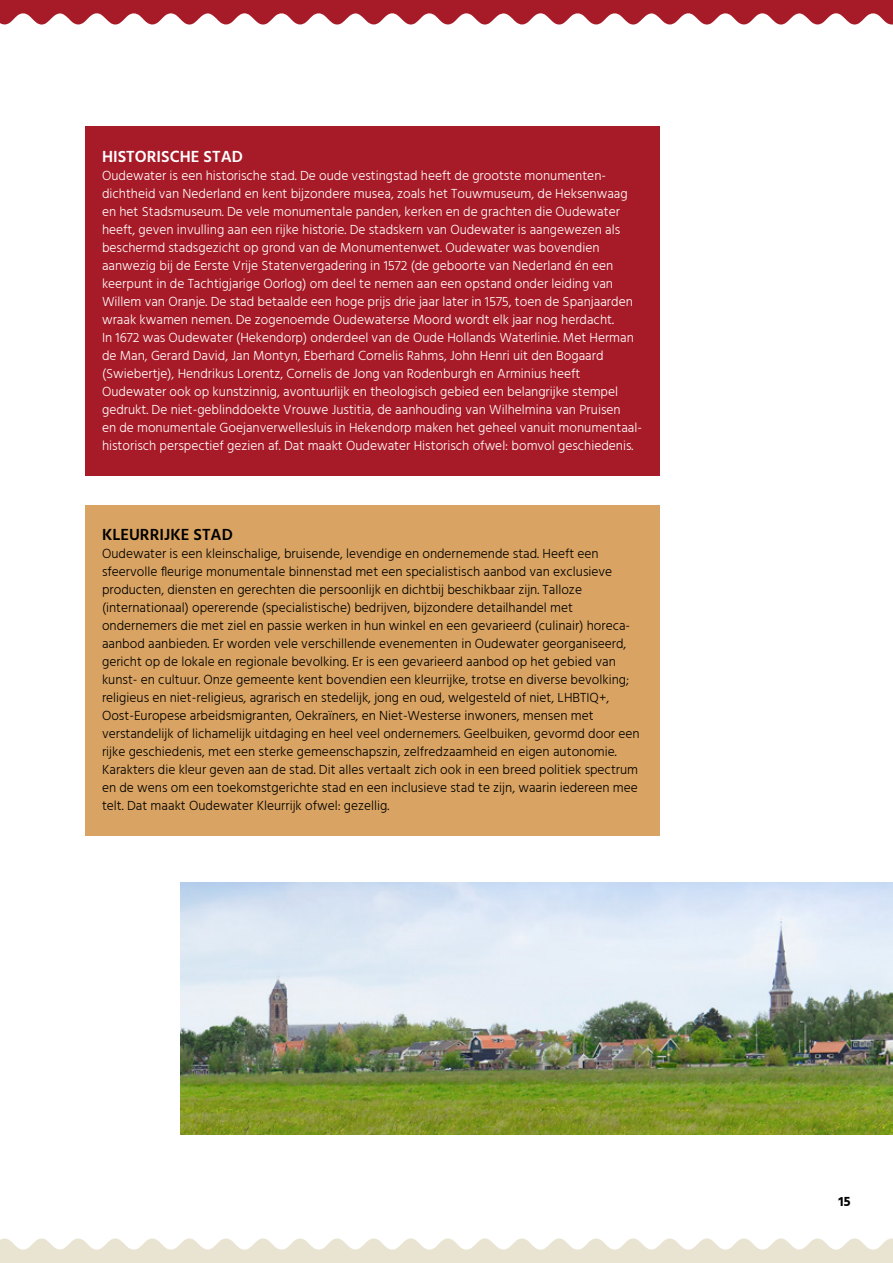
<style>
.page{position:relative;width:893px;height:1263px;background:#fff}
.page>*{position:absolute;margin:0;border:0;box-sizing:border-box;transform-origin:0 0}
.t1{font:600 16.5px "Hind";color:#fff}
.t2{font:600 16.5px "Hind";color:#000}
.t3{font:300 13.5px/18px "Hind";color:#fff}
.t4{font:300 13.5px/18px "Hind";color:#000}
.t5{font:700 13.5px "Hind";color:#000}
</style>
<div class="page">
<svg style="left:0;top:0;width:893px;height:25px"></svg>
<svg style="left:0;top:1238px;width:893px;height:25px"></svg>
<div style="left:85px;top:126px;width:574px;height:350px;background:#a71b28"></div>
<div style="left:85px;top:505px;width:574px;height:331px;background:#d9a463"></div>
<img style="left:181px;top:882px;width:712px;height:252px">
<p class="t1" style="left:102px;top:145px;width:142px">HISTORISCHE STAD</p>
<p class="t3" style="left:102px;top:167px;width:542px">Oudewater is een historische stad. De oude vestingstad heeft de grootste monumenten&shy;dichtheid van Nederland en kent bijzondere musea, zoals het Touwmuseum, de Heksenwaag en het Stadsmuseum. De vele monumentale panden, kerken en de grachten die Oudewater heeft, geven invulling aan een rijke historie. De stadskern van Oudewater is aangewezen als beschermd stadsgezicht op grond van de Monumentenwet. Oudewater was bovendien aanwezig bij de Eerste Vrije Statenvergadering in 1572 (de geboorte van Nederland én een keerpunt in de Tachtigjarige Oorlog) om deel te nemen aan een opstand onder leiding van Willem van Oranje. De stad betaalde een hoge prijs drie jaar later in 1575, toen de Spanjaarden wraak kwamen nemen. De zogenoemde Oudewaterse Moord wordt elk jaar nog herdacht.<br>In 1672 was Oudewater (Hekendorp) onderdeel van de Oude Hollands Waterlinie. Met Herman de Man, Gerard David, Jan Montyn, Eberhard Cornelis Rahms, John Henri uit den Bogaard (Swiebertje), Hendrikus Lorentz, Cornelis de Jong van Rodenburgh en Arminius heeft Oudewater ook op kunstzinnig, avontuurlijk en theologisch gebied een belangrijke stempel gedrukt. De niet-geblinddoekte Vrouwe Justitia, de aanhouding van Wilhelmina van Pruisen<br>en de monumentale Goejanverwellesluis in Hekendorp maken het geheel vanuit monumentaal&shy;historisch perspectief gezien af. Dat maakt Oudewater Historisch ofwel: bomvol geschiedenis.</p>
<p class="t2" style="left:102px;top:523px;width:132px">KLEURRIJKE STAD</p>
<p class="t4" style="left:102px;top:545px;width:539px">Oudewater is een kleinschalige, bruisende, levendige en ondernemende stad. Heeft een sfeervolle fleurige monumentale binnenstad met een specialistisch aanbod van exclusieve producten, diensten en gerechten die persoonlijk en dichtbij beschikbaar zijn. Talloze (internationaal) opererende (specialistische) bedrijven, bijzondere detailhandel met ondernemers die met ziel en passie werken in hun winkel en een gevarieerd (culinair) horeca&shy;aanbod aanbieden. Er worden vele verschillende evenementen in Oudewater georganiseerd, gericht op de lokale en regionale bevolking. Er is een gevarieerd aanbod op het gebied van kunst- en cultuur. Onze gemeente kent bovendien een kleurrijke, trotse en diverse bevolking; religieus en niet-religieus, agrarisch en stedelijk, jong en oud, welgesteld of niet, LHBTIQ+, Oost-Europese arbeidsmigranten, Oekraïners, en Niet-Westerse inwoners, mensen met verstandelijk of lichamelijk uitdaging en heel veel ondernemers. Geelbuiken, gevormd door een rijke geschiedenis, met een sterke gemeenschapszin, zelfredzaamheid en eigen autonomie.<br>Karakters die kleur geven aan de stad. Dit alles vertaalt zich ook in een breed politiek spectrum en de wens om een toekomstgerichte stad en een inclusieve stad te zijn, waarin iedereen mee telt. Dat maakt Oudewater Kleurrijk ofwel: gezellig.</p>
<p class="t5" style="left:839px;top:1193px;width:13px">15</p>
</div>
